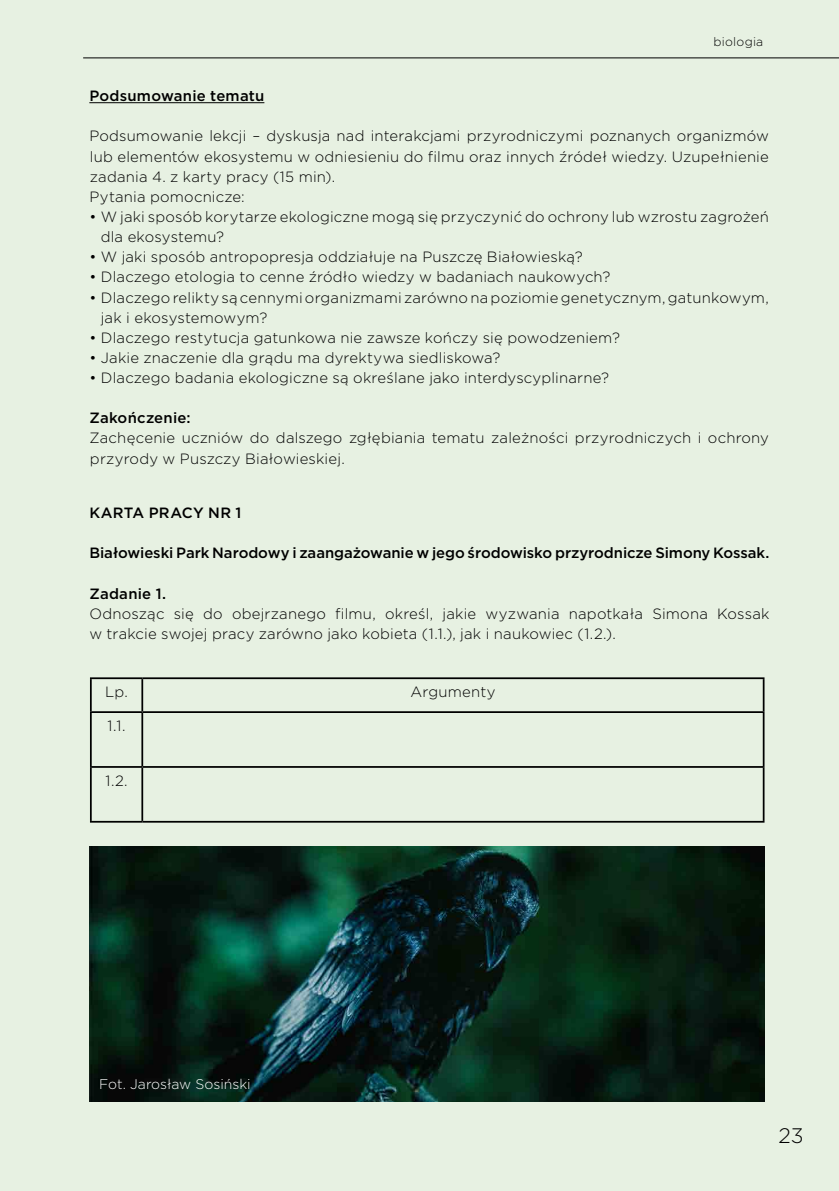
<style>
.page{position:relative;width:839px;height:1191px;background:#fff}
.page>*{position:absolute;margin:0;border:0;box-sizing:border-box;transform-origin:0 0}
.t1{font:300 21px "Gotham";color:#000}
.t2{font:300 14.88px/20.1px "Gotham";letter-spacing:.01em;color:#000}
.t3{font:500 14.88px "Gotham";letter-spacing:-.005em;color:#000}
.t4{font:500 14.88px "Gotham";letter-spacing:.015em;color:#000}
.t5{font:500 14.88px "Gotham";letter-spacing:.02em;color:#000}
.t6{font:300 14px "Gotham";color:#fff}
.t7{font:300 12.25px "Gotham";letter-spacing:.02em;color:#000}
</style>
<div class="page">
<div style="left:0;top:0;width:838px;height:1191px;background:#e7f1e2"></div>
<hr style="left:89px;top:102px;width:175px;height:1px;background:#000">
<hr style="left:90px;top:677px;width:52px;height:2px;background:#000">
<hr style="left:90px;top:679px;width:2px;height:32px;background:#000">
<hr style="left:142px;top:677px;width:622px;height:2px;background:#000">
<hr style="left:141px;top:679px;width:2px;height:32px;background:#000">
<hr style="left:762px;top:679px;width:2px;height:32px;background:#000">
<hr style="left:90px;top:711px;width:52px;height:2px;background:#000">
<hr style="left:90px;top:713px;width:2px;height:53px;background:#000">
<hr style="left:142px;top:711px;width:622px;height:2px;background:#000">
<hr style="left:141px;top:713px;width:2px;height:53px;background:#000">
<hr style="left:762px;top:713px;width:2px;height:53px;background:#000">
<hr style="left:90px;top:766px;width:52px;height:2px;background:#000">
<hr style="left:90px;top:768px;width:2px;height:53px;background:#000">
<hr style="left:142px;top:766px;width:622px;height:2px;background:#000">
<hr style="left:141px;top:768px;width:2px;height:53px;background:#000">
<hr style="left:762px;top:768px;width:2px;height:53px;background:#000">
<hr style="left:90px;top:821px;width:52px;height:1px;background:#000">
<hr style="left:142px;top:821px;width:622px;height:1px;background:#000">
<img style="left:89px;top:846px;width:675px;height:255px">
<hr style="left:83px;top:57px;width:755px;height:1px;background:#000">
<p class="t7" style="left:713px;top:34px;width:51px">biologia</p>
<p class="t4" style="left:89px;top:86px;width:176px">Podsumowanie tematu</p>
<p class="t2" style="left:89px;top:126px;width:681px">Podsumowanie lekcji – dyskusja nad interakcjami przyrodniczymi poznanych organizmów lub elementów ekosystemu w odniesieniu do filmu oraz innych źródeł wiedzy. Uzupełnienie zadania 4. z karty pracy (15 min).<br>Pytania pomocnicze:</p>
<p class="t2" style="left:101px;top:206px;width:669px;text-indent:-11px">• W jaki sposób korytarze ekologiczne mogą się przyczynić do ochrony lub wzrostu zagrożeń dla ekosystemu?</p>
<p class="t2" style="left:89px;top:246px;width:495px">• W jaki sposób antropopresja oddziałuje na Puszczę Białowieską?</p>
<p class="t2" style="left:89px;top:267px;width:522px">• Dlaczego etologia to cenne źródło wiedzy w badaniach naukowych?</p>
<p class="t2" style="left:101px;top:287px;width:669px;text-indent:-11px">• Dlaczego relikty są cennymi organizmami zarówno na poziomie genetycznym, gatunkowym, jak i ekosystemowym?</p>
<p class="t2" style="left:89px;top:327px;width:532px">• Dlaczego restytucja gatunkowa nie zawsze kończy się powodzeniem?</p>
<p class="t2" style="left:89px;top:347px;width:412px">• Jakie znaczenie dla grądu ma dyrektywa siedliskowa?</p>
<p class="t2" style="left:89px;top:367px;width:521px">• Dlaczego badania ekologiczne są określane jako interdyscyplinarne?</p>
<p class="t4" style="left:89px;top:408px;width:103px">Zakończenie:</p>
<p class="t2" style="left:89px;top:428px;width:681px">Zachęcenie uczniów do dalszego zgłębiania tematu zależności przyrodniczych i ochrony przyrody w Puszczy Białowieskiej.</p>
<p class="t5" style="left:89px;top:503px;width:153px">KARTA PRACY NR 1</p>
<p class="t3" style="left:89px;top:543px;width:681px">Białowieski Park Narodowy i zaangażowanie w jego środowisko przyrodnicze Simony Kossak.</p>
<p class="t4" style="left:89px;top:583px;width:78px">Zadanie 1.</p>
<p class="t2" style="left:89px;top:603px;width:681px">Odnosząc się do obejrzanego filmu, określ, jakie wyzwania napotkała Simona Kossak w trakcie swojej pracy zarówno jako kobieta (1.1.), jak i naukowiec (1.2.).</p>
<p class="t2" style="left:105px;top:681px;width:24px">Lp.</p>
<p class="t2" style="left:410px;top:681px;width:86px">Argumenty</p>
<p class="t2" style="left:108px;top:715px;width:19px">1.1.</p>
<p class="t2" style="left:105px;top:770px;width:24px">1.2.</p>
<p class="t6" style="left:99px;top:1075px;width:153px">Fot. Jarosław Sosiński</p>
<h1 class="t1" style="left:778px;top:1122px;width:27px">23</h1>
</div>
